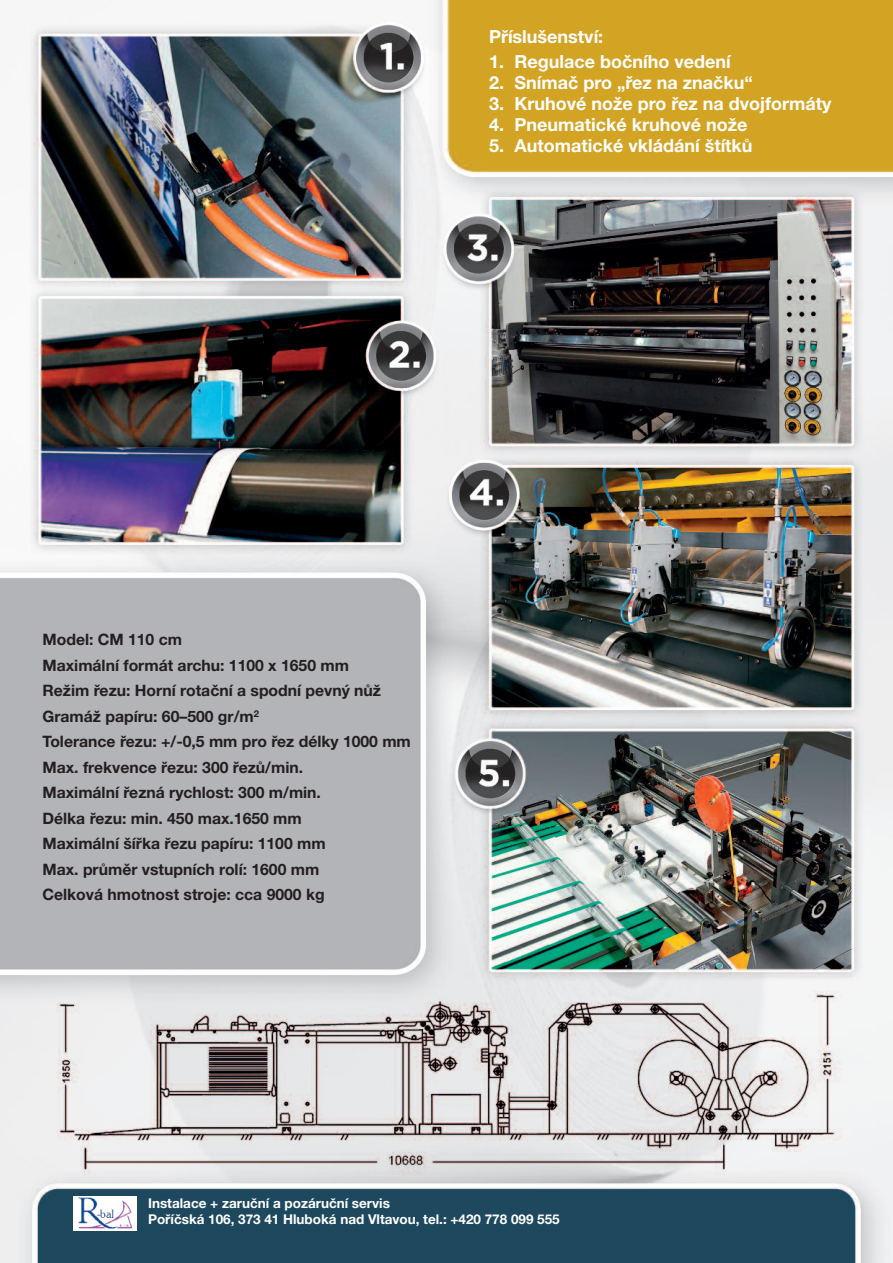
<style>
.page{position:relative;width:893px;height:1263px;background:#fff}
.page>*{position:absolute;margin:0;border:0;box-sizing:border-box;transform-origin:0 0}
.t1{font:700 18px "Helvetica Neue CE";color:#fff}
.t2{font:700 15.75px/25.5px "Helvetica Neue CE";color:#231f20}
.t3{font:700 13.5px/16.5px "Helvetica Neue CE";color:#fff}
</style>
<div class="page">
<img style="left:0;top:0;width:893px;height:1263px">
<div style="left:73px;top:1196px;width:64px;height:35px;background:#fff"></div>
<img style="left:78px;top:1197px;width:55px;height:32px">
<p class="t1" style="left:489px;top:30px;width:116px">Příslušenství:</p>
<p class="t1" style="left:489px;top:55px;width:243px">1. Regulace bočního vedení</p>
<p class="t1" style="left:489px;top:76px;width:265px">2. Snímač pro „řez na značku“</p>
<p class="t1" style="left:489px;top:97px;width:344px">3. Kruhové nože pro řez na dvojformáty</p>
<p class="t1" style="left:489px;top:118px;width:260px">4. Pneumatické kruhové nože</p>
<p class="t1" style="left:489px;top:139px;width:265px">5. Automatické vkládání štítků</p>
<p class="t2" style="left:43px;top:628px;width:370px">Model: CM 110 cm<br>Maximální formát archu: 1100 x 1650 mm<br>Režim řezu: Horní rotační a spodní pevný nůž Gramáž papíru: 60–500 gr/m<sup>2<br></sup>Tolerance řezu: +/-0,5 mm pro řez délky 1000 mm Max. frekvence řezu: 300 řezů/min.<br>Maximální řezná rychlost: 300 m/min.<br>Délka řezu: min. 450 max.1650 mm<br>Maximální šířka řezu papíru: 1100 mm<br>Max. průměr vstupních rolí: 1600 mm<br>Celková hmotnost stroje: cca 9000 kg</p>
<p class="t3" style="left:148px;top:1196px;width:413px">Instalace + zaruční a pozáruční servis<br>Poříčská 106, 373 41 Hluboká nad Vltavou, tel.: +420 778 099 555</p>
</div>
